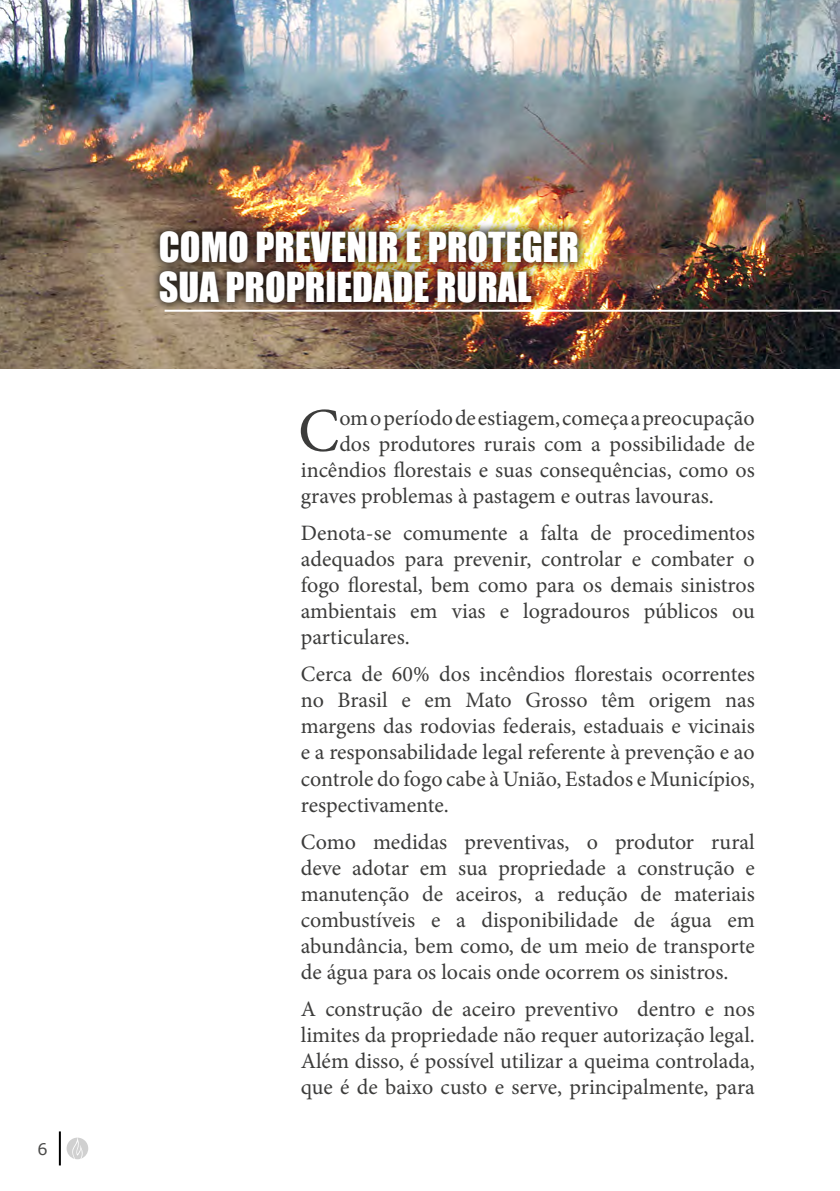
<style>
.page{position:relative;width:840px;height:1191px;background:#fff}
.page>*{position:absolute;margin:0;border:0;box-sizing:border-box;transform-origin:0 0}
.t1{font:62px "Minion Pro";color:#3c3c3b}
.t2{font:38px/40px "Impact";color:#fff}
.t3{font:22px/26px "Minion Pro";color:#3c3c3b;text-align:justify}
.t4{font:16px "Verdana";color:#4a4a49}
</style>
<div class="page">
<svg style="left:67px;top:1137px;width:21px;height:22px"></svg>
<hr style="left:59px;top:1131px;width:2px;height:34px;background:#000">
<img style="left:0;top:0;width:839px;height:369px">
<div style="left:150px;top:222px;width:437px;height:90px;background:#000;opacity:.75"></div>
<hr style="left:164px;top:310px;width:675px;height:2px;background:#fff">
<p class="t4" style="left:37px;top:1137px;width:12px">6</p>
<h2 class="t2" style="left:159px;top:226px;width:421px">COMO PREVENIR E PROTEGER<br>SUA PROPRIEDADE RURAL</h2>
<h1 class="t1" style="left:298px;top:389px;width:43px">C</h1>
<p class="t3" style="left:339px;top:405px;width:417px">om o período de estiagem, começa a preocupação</p>
<p class="t3" style="left:339px;top:431px;width:417px">dos produtores rurais com a possibilidade de</p>
<p class="t3" style="left:300px;top:457px;width:455px">incêndios florestais e suas consequências, como os</p>
<p class="t3" style="left:300px;top:483px;width:414px">graves problemas à pastagem e outras lavouras.</p>
<p class="t3" style="left:300px;top:520px;width:455px">Denota-se comumente a falta de procedimentos adequados para prevenir, controlar e combater o fogo florestal, bem como para os demais sinistros ambientais em vias e logradouros públicos ou particulares.</p>
<p class="t3" style="left:300px;top:661px;width:455px">Cerca de 60% dos incêndios florestais ocorrentes no Brasil e em Mato Grosso têm origem nas margens das rodovias federais, estaduais e vicinais e a responsabilidade legal referente à prevenção e ao controle do fogo cabe à União, Estados e Municípios, respectivamente.</p>
<p class="t3" style="left:300px;top:829px;width:455px">Como medidas preventivas, o produtor rural deve adotar em sua propriedade a construção e manutenção de aceiros, a redução de materiais combustíveis e a disponibilidade de água em abundância, bem como, de um meio de transporte de água para os locais onde ocorrem os sinistros.</p>
<p class="t3" style="left:300px;top:996px;width:455px">A construção de aceiro preventivo dentro e nos limites da propriedade não requer autorização legal.<br>Além disso, é possível utilizar a queima controlada, que é de baixo custo e serve, principalmente, para</p>
</div>
